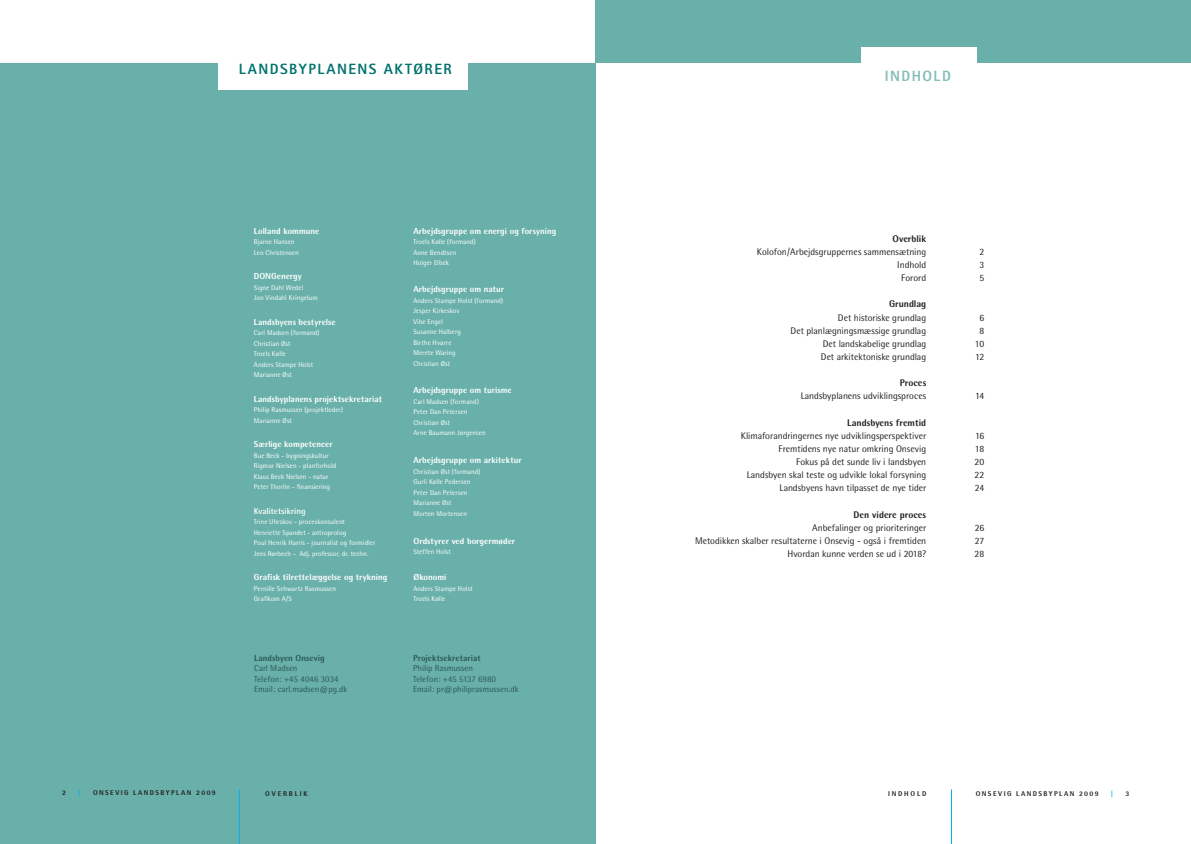
<style>
.page{position:relative;width:1191px;height:844px;background:#fff}
.page>*{position:absolute;margin:0;border:0;box-sizing:border-box;transform-origin:0 0}
.t1{font:800 14.88px "Rotis Sans Serif";letter-spacing:.1em;color:#00726c}
.t2{font:800 14.88px "Rotis Sans Serif";color:#85bdb8}
.t3{font:9.62px "Rotis Semi Sans";letter-spacing:-.005em;color:#231f20}
.t4{font:800 9.62px "Rotis Semi Sans";color:#231f20}
.t5{font:800 8.75px "Rotis Semi Sans";letter-spacing:.005em;color:#fff}
.t6{font:8.75px/10.5px "Rotis Semi Sans";color:#2b5955}
.t7{font:800 8.75px "Rotis Semi Sans";letter-spacing:.005em;color:#2b5955}
.t8{font:700 8.75px "Rotis Semi Sans";letter-spacing:-.005em;color:#fff}
.t9{font:7px/10.5px "Rotis Semi Sans";letter-spacing:.01em;color:#fff}
.t10{font:800 7px "Rotis Semi Sans";letter-spacing:.205em;color:#231f20}
.t11{font:800 7px "Rotis Semi Sans";letter-spacing:.255em;color:#231f20}
.t12{font:800 7px "Rotis Semi Sans";color:#00aeef}
</style>
<div class="page">
<div style="left:0;top:0;width:595px;height:843px;background:#69b0aa"></div>
<hr style="left:239px;top:789px;width:1px;height:54px;background:#00aeef">
<hr style="left:951px;top:789px;width:1px;height:54px;background:#00aeef">
<div style="left:0;top:0;width:595px;height:62px;background:#fff"></div>
<div style="left:595px;top:0;width:596px;height:62px;background:#69b0aa"></div>
<div style="left:861px;top:47px;width:115px;height:42px;background:#fff"></div>
<div style="left:218px;top:47px;width:250px;height:42px;background:#fff"></div>
<h1 class="t1" style="left:239px;top:59px;width:20px">LANDSBYPLANENS</h1>
<h1 class="t1" style="left:384px;top:59px;width:69px">AKTØRER</h1>
<p class="t5" style="left:254px;top:225px;width:67px">Lolland kommune</p>
<p class="t9" style="left:254px;top:236px;width:46px">Bjarne Hansen<br>Leo Christensen</p>
<p class="t5" style="left:254px;top:270px;width:49px">DONGenergy</p>
<p class="t9" style="left:254px;top:282px;width:65px">Signe Dahl Wedel<br>Jon Vindahl Kringelum</p>
<p class="t5" style="left:254px;top:316px;width:83px">Landsbyens bestyrelse</p>
<p class="t9" style="left:254px;top:327px;width:67px">Carl Madsen (formand)<br>Christian Øst<br>Troels Kølle<br>Anders Stampe Holst<br>Marianne Øst</p>
<p class="t5" style="left:254px;top:393px;width:130px">Landsbyplanens projektsekretariat</p>
<p class="t9" style="left:254px;top:404px;width:91px">Philip Rasmussen (projektleder)<br>Marianne Øst</p>
<p class="t5" style="left:254px;top:438px;width:80px">Særlige kompetencer</p>
<p class="t9" style="left:254px;top:450px;width:84px">Bue Beck - bygningskultur<br>Rigmor Nielsen - planforhold<br>Klaus Beck Nielsen - natur<br>Peter Thorlin - finansiering</p>
<p class="t8" style="left:254px;top:505px;width:53px">Kvalitetsikring</p>
<p class="t9" style="left:254px;top:516px;width:123px">Trine Uhrskov - proceskonsulent<br>Henriette Spandet - antroprolog<br>Poul Henrik Harris - journalist og formidler Jens Rørbech - Adj. professor, dr. techn.</p>
<p class="t5" style="left:254px;top:571px;width:135px">Grafisk tilrettelæggelse og trykning</p>
<p class="t9" style="left:254px;top:583px;width:84px">Pernille Schwartz Rasmussen<br>Grafikom A/S</p>
<p class="t7" style="left:254px;top:652px;width:72px">Landsbyen Onsevig</p>
<p class="t6" style="left:254px;top:662px;width:95px">Carl Madsen<br>Telefon: +45 4046 3034<br>Email: carl.madsen@pg.dk</p>
<p class="t5" style="left:413px;top:225px;width:144px">Arbejdsgruppe om energi og forsyning</p>
<p class="t9" style="left:413px;top:236px;width:64px">Troels Kølle (formand)<br>Anne Bendtsen<br>Holger Elbek</p>
<p class="t5" style="left:413px;top:284px;width:92px">Arbejdsgruppe om natur</p>
<p class="t9" style="left:413px;top:295px;width:91px">Anders Stampe Holst (formand)<br>Jesper Kirkeskov<br>Vibe Engel<br>Susanne Halberg<br>Birthe Hvarre<br>Merete Waring<br>Christian Øst</p>
<p class="t5" style="left:413px;top:384px;width:100px">Arbejdsgruppe om turisme</p>
<p class="t9" style="left:413px;top:396px;width:74px">Carl Madsen (formand)<br>Peter Dan Petersen<br>Christian Øst<br>Arne Baumann Jørgensen</p>
<p class="t5" style="left:413px;top:454px;width:110px">Arbejdsgruppe om arkitektur</p>
<p class="t9" style="left:413px;top:466px;width:69px">Christian Øst (formand)<br>Gurli Kølle Pedersen<br>Peter Dan Petersen<br>Marianne Øst<br>Morten Mortensen</p>
<p class="t5" style="left:413px;top:535px;width:103px">Ordstyrer ved borgermøder</p>
<p class="t9" style="left:413px;top:546px;width:39px">Steffen Holst</p>
<p class="t5" style="left:413px;top:571px;width:35px">Økonomi</p>
<p class="t9" style="left:413px;top:583px;width:61px">Anders Stampe Holst<br>Troels Kølle</p>
<p class="t7" style="left:413px;top:652px;width:69px">Projektsekretariat</p>
<p class="t6" style="left:413px;top:662px;width:107px">Philip Rasmussen<br>Telefon: +45 5137 6980<br>Email: pr@philiprasmussen.dk</p>
<h1 class="t2" style="left:885px;top:67px;width:48px">INDHOLD</h1>
<h2 class="t4" style="left:892px;top:232px;width:35px">Overblik</h2>
<h2 class="t3" style="left:757px;top:246px;width:171px">Kolofon/Arbejdsgruppernes sammensætning</h2>
<h2 class="t3" style="left:979px;top:246px;width:6px">2</h2>
<h2 class="t3" style="left:897px;top:259px;width:30px">Indhold</h2>
<h2 class="t3" style="left:979px;top:259px;width:6px">3</h2>
<h2 class="t3" style="left:901px;top:272px;width:27px">Forord</h2>
<h2 class="t3" style="left:979px;top:272px;width:6px">5</h2>
<h2 class="t4" style="left:889px;top:298px;width:39px">Grundlag</h2>
<h2 class="t3" style="left:838px;top:311px;width:90px">Det historiske grundlag</h2>
<h2 class="t3" style="left:979px;top:311px;width:6px">6</h2>
<h2 class="t3" style="left:790px;top:325px;width:137px">Det planlægningsmæssige grundlag</h2>
<h2 class="t3" style="left:979px;top:325px;width:6px">8</h2>
<h2 class="t3" style="left:822px;top:338px;width:105px">Det landskabelige grundlag</h2>
<h2 class="t3" style="left:975px;top:338px;width:11px">10</h2>
<h2 class="t3" style="left:821px;top:351px;width:107px">Det arkitektoniske grundlag</h2>
<h2 class="t3" style="left:975px;top:351px;width:11px">12</h2>
<h2 class="t4" style="left:899px;top:377px;width:28px">Proces</h2>
<h2 class="t3" style="left:800px;top:390px;width:127px">Landsbyplanens udviklingsproces</h2>
<h2 class="t3" style="left:975px;top:390px;width:11px">14</h2>
<h2 class="t4" style="left:847px;top:416px;width:81px">Landsbyens fremtid</h2>
<h2 class="t3" style="left:741px;top:430px;width:187px">Klimaforandringernes nye udviklingsperspektiver</h2>
<h2 class="t3" style="left:975px;top:430px;width:11px">16</h2>
<h2 class="t3" style="left:778px;top:443px;width:149px">Fremtidens nye natur omkring Onsevig</h2>
<h2 class="t3" style="left:975px;top:443px;width:11px">18</h2>
<h2 class="t3" style="left:796px;top:456px;width:131px">Fokus på det sunde liv i landsbyen</h2>
<h2 class="t3" style="left:974px;top:456px;width:11px">20</h2>
<h2 class="t3" style="left:746px;top:469px;width:181px">Landsbyen skal teste og udvikle lokal forsyning</h2>
<h2 class="t3" style="left:974px;top:469px;width:11px">22</h2>
<h2 class="t3" style="left:779px;top:482px;width:148px">Landsbyens havn tilpasset de nye tider</h2>
<h2 class="t3" style="left:975px;top:482px;width:11px">24</h2>
<h2 class="t4" style="left:853px;top:508px;width:74px">Den videre proces</h2>
<h2 class="t3" style="left:812px;top:521px;width:116px">Anbefalinger og prioriteringer</h2>
<h2 class="t3" style="left:974px;top:521px;width:11px">26</h2>
<h2 class="t3" style="left:695px;top:535px;width:233px">Metodikken skalber resultaterne i Onsevig - også i fremtiden</h2>
<h2 class="t3" style="left:974px;top:535px;width:11px">27</h2>
<h2 class="t3" style="left:787px;top:548px;width:140px">Hvordan kunne verden se ud i 2018?</h2>
<h2 class="t3" style="left:974px;top:548px;width:11px">28</h2>
<p class="t10" style="left:62px;top:788px;width:5px">2</p>
<p class="t12" style="left:78px;top:788px;width:4px">|</p>
<p class="t10" style="left:93px;top:788px;width:124px">ONSEVIG LANDSBYPLAN 2009</p>
<p class="t11" style="left:265px;top:788px;width:44px">OVERBLIK</p>
<p class="t11" style="left:888px;top:788px;width:40px">INDHOLD</p>
<p class="t10" style="left:976px;top:788px;width:124px">ONSEVIG LANDSBYPLAN 2009</p>
<p class="t12" style="left:1110px;top:788px;width:4px">|</p>
<p class="t10" style="left:1125px;top:788px;width:5px">3</p>
</div>
